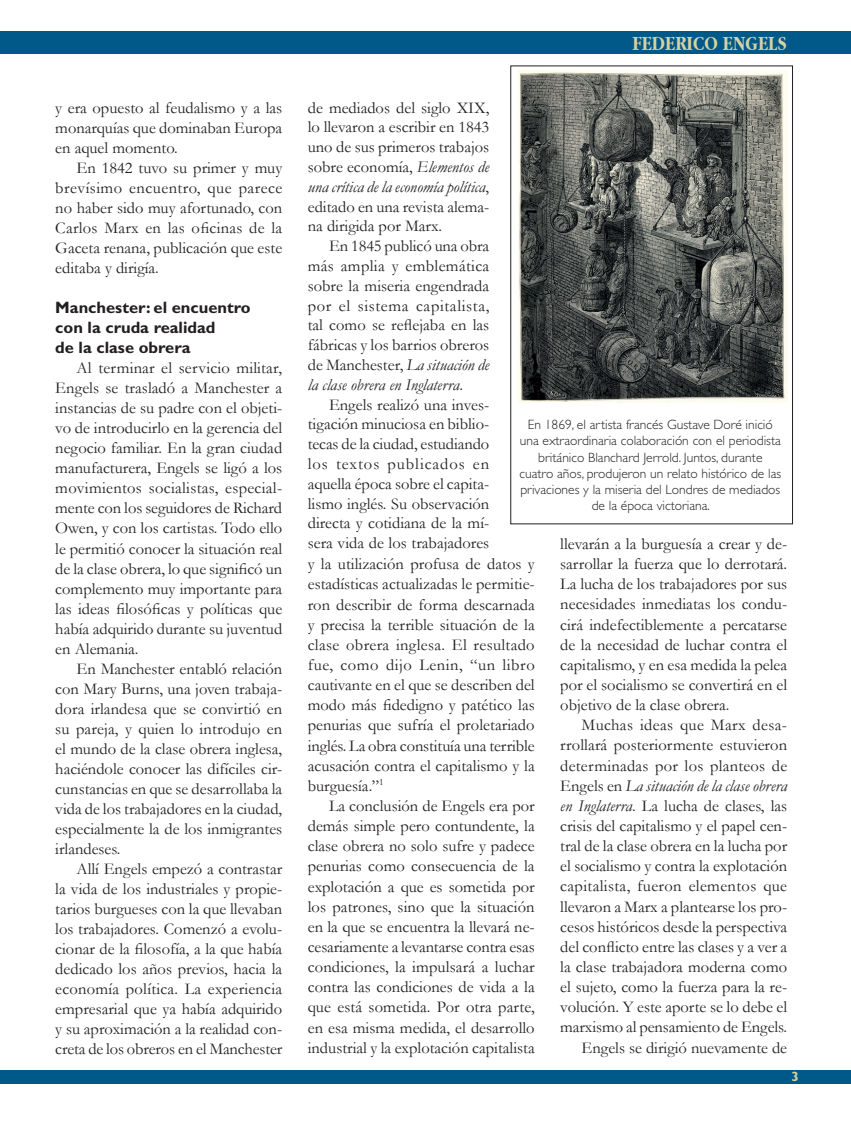
<style>
.page{position:relative;width:851px;height:1131px;background:#fff}
.page>*{position:absolute;margin:0;border:0;box-sizing:border-box;transform-origin:0 0}
.t1{font:700 21px "Apple Garamond";color:#d7d2a4}
.t2{font:16.5px/20.1px "Garamond";color:#231f20;text-align:justify}
.t3{font:700 16.5px/20.1px "Gill Sans";color:#231f20}
.t4{font:300 13.5px/16.2px "Gill Sans";color:#231f20;text-align:center}
.t5{font:700 13.5px "Gill Sans";color:#d7d2a4}
.s1{font-style:italic}
</style>
<div class="page">
<div style="left:0;top:1070px;width:850px;height:13px;background:#005988"></div>
<div style="left:0;top:32px;width:850px;height:22px;background:#005988"></div>
<img style="left:518px;top:71px;width:269px;height:332px">
<div style="left:510px;top:66px;width:282px;height:458px;border:1px solid #231f20"></div>
<p class="t2" style="left:55px;top:97px;width:228px">y era opuesto al feudalismo y a las monarquías que dominaban Europa en aquel momento.</p>
<p class="t2" style="left:55px;top:157px;width:228px;text-indent:21px">En 1842 tuvo su primer y muy brevísimo encuentro, que parece no haber sido muy afortunado, con Carlos Marx en las oficinas de la Gaceta renana, publicación que este editaba y dirigía.</p>
<p class="t3" style="left:55px;top:297px;width:197px">Manchester: el encuentro con la cruda realidad<br>de la clase obrera</p>
<p class="t2" style="left:55px;top:358px;width:228px;text-indent:21px">Al terminar el servicio militar, Engels se trasladó a Manchester a instancias de su padre con el objeti&shy;vo de introducirlo en la gerencia del negocio familiar. En la gran ciudad manufacturera, Engels se ligó a los movimientos socialistas, especial&shy;mente con los seguidores de Richard Owen, y con los cartistas. Todo ello le permitió conocer la situación real de la clase obrera, lo que significó un complemento muy importante para las ideas filosóficas y políticas que había adquirido durante su juventud en Alemania.</p>
<p class="t2" style="left:55px;top:658px;width:228px;text-indent:21px">En Manchester entabló relación con Mary Burns, una joven trabaja&shy;dora irlandesa que se convirtió en su pareja, y quien lo introdujo en el mundo de la clase obrera inglesa, haciéndole conocer las difíciles cir&shy;cunstancias en que se desarrollaba la vida de los trabajadores en la ciudad, especialmente la de los inmigrantes irlandeses.</p>
<p class="t2" style="left:55px;top:858px;width:228px;text-indent:21px">Allí Engels empezó a contrastar la vida de los industriales y propie&shy;tarios burgueses con la que llevaban los trabajadores. Comenzó a evolu&shy;cionar de la filosofía, a la que había dedicado los años previos, hacia la economía política. La experiencia empresarial que ya había adquirido y su aproximación a la realidad con&shy;creta de los obreros en el Manchester</p>
<p class="t1" style="left:632px;top:31px;width:156px">FEDERICO ENGELS</p>
<p class="t2" style="left:308px;top:97px;width:183px">de mediados del siglo XIX, lo llevaron a escribir en 1843 uno de sus primeros trabajos sobre economía, <span class="s1">Elementos de una crítica de la economía política</span>, editado en una revista alema&shy;na dirigida por Marx.</p>
<p class="t2" style="left:308px;top:236px;width:183px;text-indent:21px">En 1845 publicó una obra más amplia y emblemática sobre la miseria engendrada por el sistema capitalista, tal como se reflejaba en las fábricas y los barrios obreros de Manchester, <span class="s1">La situación de la clase obrera en Inglaterra</span>.</p>
<p class="t2" style="left:308px;top:394px;width:183px;text-indent:21px">Engels realizó una inves&shy;tigación minuciosa en biblio&shy;tecas de la ciudad, estudiando los textos publicados en aquella época sobre el capita&shy;lismo inglés. Su observación directa y cotidiana de la mí&shy;sera vida de los trabajadores</p>
<p class="t4" style="left:519px;top:417px;width:263px">En 1869, el artista francés Gustave Doré inició una extraordinaria colaboración con el periodista británico Blanchard Jerrold. Juntos, durante<br>cuatro años, produjeron un relato histórico de las privaciones y la miseria del Londres de mediados de la época victoriana.</p>
<p class="t2" style="left:560px;top:533px;width:228px">llevarán a la burguesía a crear y de&shy;sarrollar la fuerza que lo derrotará.<br>La lucha de los trabajadores por sus necesidades inmediatas los condu&shy;cirá indefectiblemente a percatarse de la necesidad de luchar contra el capitalismo, y en esa medida la pelea por el socialismo se convertirá en el objetivo de la clase obrera.</p>
<p class="t2" style="left:560px;top:715px;width:228px;text-align:right">Muchas ideas que Marx desa&shy;rrollará posteriormente estuvieron determinadas por los planteos de Engels en <span class="s1">La situación de la clase obrera en Inglaterra</span>. La lucha de clases, las crisis del capitalismo y el papel cen&shy;tral de la clase obrera en la lucha por el socialismo y contra la explotación capitalista, fueron elementos que llevaron a Marx a plantearse los pro&shy;cesos históricos desde la perspectiva del conflicto entre las clases y a ver a la clase trabajadora moderna como el sujeto, como la fuerza para la re&shy;volución. Y este aporte se lo debe el marxismo al pensamiento de Engels.<br>Engels se dirigió nuevamente de</p>
<p class="t2" style="left:308px;top:554px;width:228px">y la utilización profusa de datos y estadísticas actualizadas le permitie&shy;ron describir de forma descarnada y precisa la terrible situación de la clase obrera inglesa. El resultado fue, como dijo Lenin, “un libro cautivante en el que se describen del modo más fidedigno y patético las penurias que sufría el proletariado inglés. La obra constituía una terrible acusación contra el capitalismo y la burguesía.”<sup>1</sup></p>
<p class="t2" style="left:308px;top:795px;width:228px;text-indent:21px">La conclusión de Engels era por demás simple pero contundente, la clase obrera no solo sufre y padece penurias como consecuencia de la explotación a que es sometida por los patrones, sino que la situación en la que se encuentra la llevará ne&shy;cesariamente a levantarse contra esas condiciones, la impulsará a luchar contra las condiciones de vida a la que está sometida. Por otra parte, en esa misma medida, el desarrollo industrial y la explotación capitalista</p>
<p class="t5" style="left:791px;top:1069px;width:9px">3</p>
</div>
